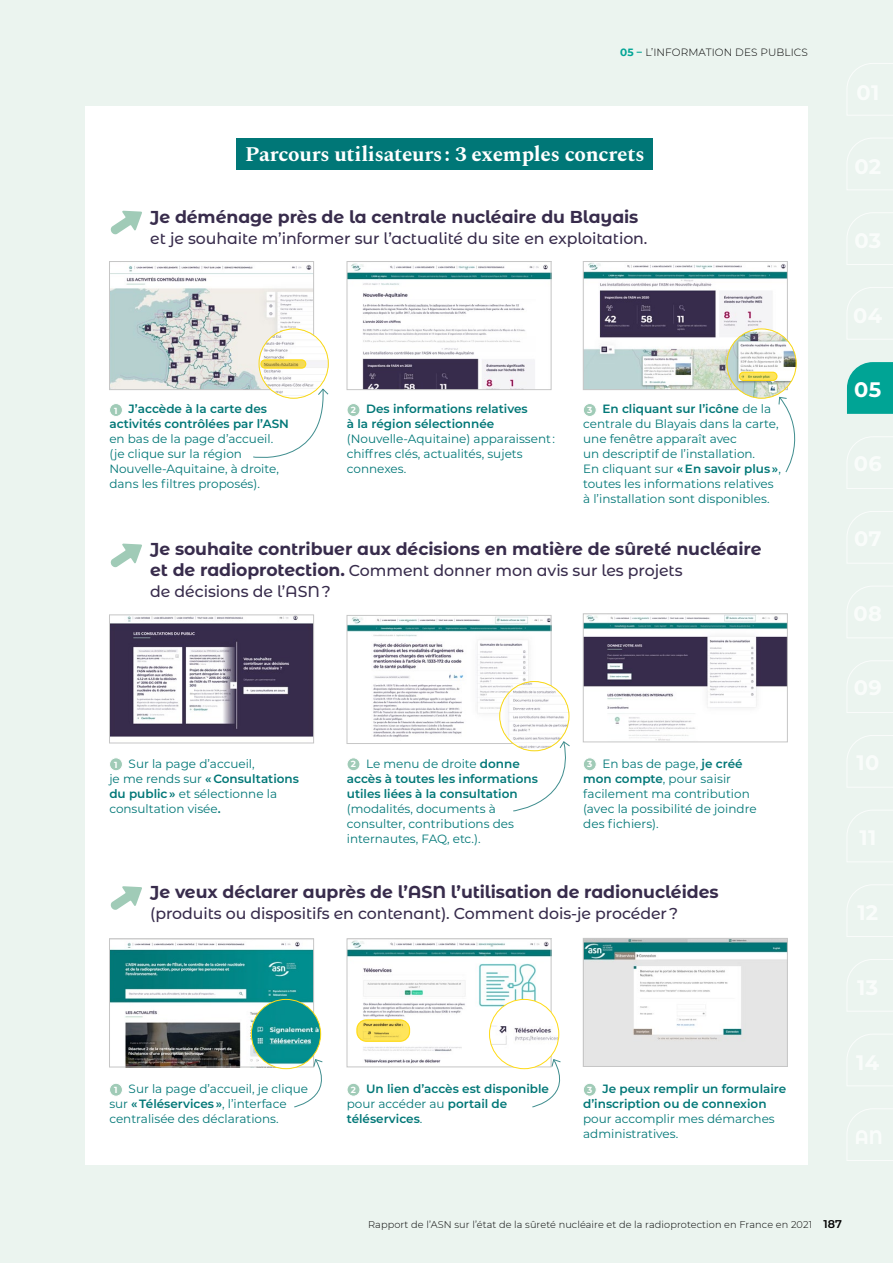
<style>
.page{position:relative;width:893px;height:1263px;background:#ebf4ef}
.page>*{position:absolute;margin:0;border:0;box-sizing:border-box;transform-origin:0 0}
.t1{font:700 21px "Spectral";letter-spacing:-.01em;color:#fff}
.t2{font:700 21px "Montserrat Alternates";color:#fff}
.t3{font:700 17.25px "Montserrat Alternates";letter-spacing:-.005em;color:#382c4c}
.t4{font:500 15.75px/21px "Montserrat Alternates";letter-spacing:-.005em;color:#382c4c}
.t5{font:12px/15px "Montserrat";color:#077}
.t6{font:600 12px/15px "Montserrat";color:#077}
.t7{font:300 10.5px "Montserrat";letter-spacing:.01em;color:#000}
.t8{font:300 9.75px "Montserrat";letter-spacing:.01em;color:#000}
.s1{font-weight:700;color:#00a495}
.s2{font-weight:700;font-size:8.85px;color:#fff}
.s3{font-weight:600}
.s4{font-weight:700;font-size:17.25px}
.s5{font-weight:400}
.s6{font-weight:600;font-size:11.25px}
</style>
<div class="page">
<div style="left:85px;top:106px;width:723px;height:1059px;background:#fff"></div>
<div style="left:110px;top:404px;width:12px;height:12px;background:#a0cbb7;border-radius:50%"></div>
<div style="left:109px;top:403px;width:14px;height:14px;border:1px solid #fff;border-radius:50%"></div>
<div style="left:110px;top:758px;width:12px;height:13px;background:#a0cbb7;border-radius:50%"></div>
<div style="left:109px;top:758px;width:14px;height:13px;border:1px solid #fff;border-radius:50%"></div>
<div style="left:110px;top:1083px;width:12px;height:13px;background:#a0cbb7;border-radius:50%"></div>
<div style="left:109px;top:1083px;width:14px;height:13px;border:1px solid #fff;border-radius:50%"></div>
<div style="left:347px;top:404px;width:13px;height:12px;background:#a0cbb7;border-radius:50%"></div>
<div style="left:347px;top:403px;width:13px;height:14px;border:1px solid #fff;border-radius:50%"></div>
<div style="left:347px;top:758px;width:13px;height:13px;background:#a0cbb7;border-radius:50%"></div>
<div style="left:347px;top:758px;width:13px;height:13px;border:1px solid #fff;border-radius:50%"></div>
<div style="left:347px;top:1083px;width:13px;height:13px;background:#a0cbb7;border-radius:50%"></div>
<div style="left:347px;top:1083px;width:13px;height:13px;border:1px solid #fff;border-radius:50%"></div>
<div style="left:583px;top:1083px;width:13px;height:13px;background:#a0cbb7;border-radius:50%"></div>
<div style="left:583px;top:1083px;width:13px;height:13px;border:1px solid #fff;border-radius:50%"></div>
<div style="left:583px;top:404px;width:13px;height:12px;background:#a0cbb7;border-radius:50%"></div>
<div style="left:583px;top:403px;width:13px;height:14px;border:1px solid #fff;border-radius:50%"></div>
<div style="left:583px;top:758px;width:13px;height:13px;background:#a0cbb7;border-radius:50%"></div>
<div style="left:583px;top:758px;width:13px;height:13px;border:1px solid #fff;border-radius:50%"></div>
<svg style="left:110px;top:211px;width:32px;height:24px"></svg>
<svg style="left:110px;top:544px;width:32px;height:24px"></svg>
<svg style="left:110px;top:886px;width:32px;height:24px"></svg>
<img style="left:111px;top:265px;width:201px;height:123px">
<div style="left:109px;top:261px;width:205px;height:129px;border:1px solid #c6c6c6"></div>
<img style="left:111px;top:617px;width:201px;height:120px">
<div style="left:109px;top:615px;width:205px;height:128px;border:1px solid #c6c6c6"></div>
<img style="left:585px;top:940px;width:200px;height:125px">
<div style="left:583px;top:938px;width:204px;height:129px;border:1px solid #c6c6c6"></div>
<img style="left:349px;top:263px;width:200px;height:125px">
<div style="left:347px;top:261px;width:204px;height:129px;border:1px solid #c6c6c6"></div>
<img style="left:349px;top:617px;width:200px;height:123px">
<div style="left:347px;top:615px;width:204px;height:129px;border:1px solid #c6c6c6"></div>
<img style="left:111px;top:941px;width:201px;height:124px">
<div style="left:109px;top:939px;width:205px;height:128px;border:1px solid #c6c6c6"></div>
<img style="left:585px;top:263px;width:200px;height:125px">
<div style="left:583px;top:261px;width:204px;height:129px;border:1px solid #c6c6c6"></div>
<img style="left:585px;top:616px;width:200px;height:124px">
<div style="left:583px;top:614px;width:204px;height:128px;border:1px solid #c6c6c6"></div>
<div style="left:237px;top:138px;width:416px;height:32px;background:#077"></div>
<img style="left:349px;top:941px;width:200px;height:124px">
<div style="left:347px;top:939px;width:204px;height:128px;border:1px solid #c6c6c6"></div>
<svg style="left:252px;top:388px;width:77px;height:70px"></svg>
<svg style="left:778px;top:396px;width:18px;height:77px"></svg>
<img style="left:259px;top:329px;width:69px;height:69px;border-radius:35px">
<div style="left:259px;top:328px;width:70px;height:71px;border:1px solid #ffdb16;border-radius:50%"></div>
<svg style="left:512px;top:741px;width:58px;height:71px"></svg>
<img style="left:500px;top:681px;width:69px;height:70px;border-radius:35px">
<div style="left:499px;top:681px;width:70px;height:70px;border:1px solid #ffdb16;border-radius:50%"></div>
<img style="left:727px;top:329px;width:69px;height:69px;border-radius:35px">
<div style="left:726px;top:328px;width:71px;height:71px;border:1px solid #ffdb16;border-radius:50%"></div>
<svg style="left:261px;top:360px;width:45px;height:8px"></svg>
<div style="left:260px;top:359px;width:46px;height:10px;border:1px solid #ffdb16;border-radius:4px"></div>
<svg style="left:739px;top:372px;width:38px;height:8px"></svg>
<div style="left:739px;top:372px;width:38px;height:9px;border:1px solid #ffdb16;border-radius:4px"></div>
<svg style="left:293px;top:1058px;width:30px;height:50px"></svg>
<img style="left:251px;top:999px;width:70px;height:70px;border-radius:35px">
<div style="left:251px;top:999px;width:70px;height:70px;border:1px solid #ffdb16;border-radius:50%"></div>
<svg style="left:532px;top:1058px;width:29px;height:50px"></svg>
<div style="left:489px;top:999px;width:70px;height:70px;background:#fff;border-radius:50%"></div>
<img style="left:489px;top:1018px;width:70px;height:32px">
<div style="left:489px;top:999px;width:70px;height:70px;border:1px solid #ffdb16;border-radius:50%"></div>
<svg style="left:357px;top:1020px;width:53px;height:21px"></svg>
<div style="left:356px;top:1019px;width:54px;height:23px;border:1px solid #ffdb16;border-radius:10px"></div>
<svg style="left:847px;top:586px;width:23px;height:52px"></svg>
<svg style="left:847px;top:511px;width:46px;height:23px"></svg>
<svg style="left:847px;top:959px;width:46px;height:53px"></svg>
<svg style="left:847px;top:287px;width:46px;height:52px"></svg>
<svg style="left:847px;top:735px;width:46px;height:23px"></svg>
<svg style="left:847px;top:436px;width:46px;height:53px"></svg>
<svg style="left:847px;top:885px;width:46px;height:52px"></svg>
<svg style="left:847px;top:1034px;width:23px;height:52px"></svg>
<svg style="left:847px;top:212px;width:46px;height:53px"></svg>
<svg style="left:847px;top:661px;width:46px;height:52px"></svg>
<svg style="left:847px;top:362px;width:46px;height:52px;background:#0fa99a"></svg>
<svg style="left:847px;top:810px;width:23px;height:52px"></svg>
<svg style="left:847px;top:138px;width:23px;height:52px"></svg>
<svg style="left:847px;top:1109px;width:46px;height:52px"></svg>
<svg style="left:847px;top:63px;width:46px;height:52px"></svg>
<p class="t7" style="left:620px;top:45px;width:189px"><span class="s1">05 –</span> L’INFORMATION DES PUBLICS</p>
<h1 class="t1" style="left:245px;top:138px;width:401px">Parcours utilisateurs : 3 exemples concrets</h1>
<h2 class="t3" style="left:150px;top:204px;width:490px">Je déménage près de la centrale nucléaire du Blayais</h2>
<h3 class="t4" style="left:150px;top:227px;width:499px">et je souhaite m’informer sur l’actualité du site en exploitation.</h3>
<p class="t6" style="left:109px;top:401px;width:181px;text-indent:5px"><span class="s2">1</span> J’accède à la carte des activités contrôlées par l’ASN</p>
<p class="t5" style="left:109px;top:431px;width:171px">en bas de la page d’accueil. (je clique sur la région<br>Nouvelle‑Aquitaine, à droite, dans les filtres proposés).</p>
<p class="t6" style="left:347px;top:401px;width:182px;text-indent:4px"><span class="s2">2</span> Des informations relatives à la région sélectionnée</p>
<p class="t5" style="left:347px;top:431px;width:210px">(Nouvelle‑Aquitaine) apparaissent : chiffres clés, actualités, sujets connexes.</p>
<p class="t5" style="left:583px;top:401px;width:199px;text-indent:4px"><span class="s2">3</span> <span class="s3">En cliquant sur l’icône</span> de la centrale du Blayais dans la carte, une fenêtre apparaît avec<br>un descriptif de l’installation.<br>En cliquant sur <span class="s3">« En savoir plus »</span>, toutes les informations relatives à l’installation sont disponibles.</p>
<h2 class="t3" style="left:150px;top:537px;width:613px">Je souhaite contribuer aux décisions en matière de sûreté nucléaire</h2>
<h3 class="t4" style="left:150px;top:560px;width:534px"><span class="s4">et de radioprotection.</span> Comment donner mon avis sur les projets de décisions de l’ASN ?</h3>
<h1 class="t2" style="left:854px;top:374px;width:29px">05</h1>
<p class="t5" style="left:109px;top:755px;width:191px;text-indent:5px"><span class="s2">1</span> Sur la page d’accueil,<br>je me rends sur <span class="s3">« Consultations du public »</span> et sélectionne la consultation visée<span class="s3">.</span></p>
<p class="t6" style="left:347px;top:755px;width:193px;text-indent:4px"><span class="s2">2</span> <span class="s5">Le menu de droite</span> donne accès à toutes les informations utiles liées à la consultation</p>
<p class="t5" style="left:347px;top:800px;width:169px">(modalités, documents à consulter, contributions des internautes, FAQ, etc.).</p>
<p class="t5" style="left:583px;top:755px;width:175px;text-indent:4px"><span class="s2">3</span> En bas de page, <span class="s3">je créé mon compte</span>, pour saisir facilement ma contribution (avec la possibilité de joindre des fichiers).</p>
<h2 class="t3" style="left:150px;top:879px;width:570px">Je veux déclarer auprès de l’ASN l’utilisation de radionucléides</h2>
<h3 class="t4" style="left:150px;top:902px;width:529px">(produits ou dispositifs en contenant). Comment dois‑je procéder ?</h3>
<p class="t5" style="left:109px;top:1081px;width:200px;text-indent:5px"><span class="s2">1</span> Sur la page d’accueil, je clique sur <span class="s3">« Téléservices »</span>, l’interface centralisée des déclarations.</p>
<p class="t6" style="left:347px;top:1081px;width:204px;text-indent:4px"><span class="s2">2</span> Un lien d’accès est disponible <span class="s5">pour accéder au</span> portail de téléservices<span class="s5">.</span></p>
<p class="t6" style="left:583px;top:1081px;width:205px;text-indent:4px"><span class="s2">3</span> Je peux remplir un formulaire d’inscription ou de connexion</p>
<p class="t5" style="left:583px;top:1111px;width:193px">pour accomplir mes démarches administratives.</p>
<p class="t8" style="left:368px;top:1218px;width:475px">Rapport de l’ASN sur l’état de la sûreté nucléaire et de la radioprotection en France en 2021 <span class="s6">187</span></p>
</div>
